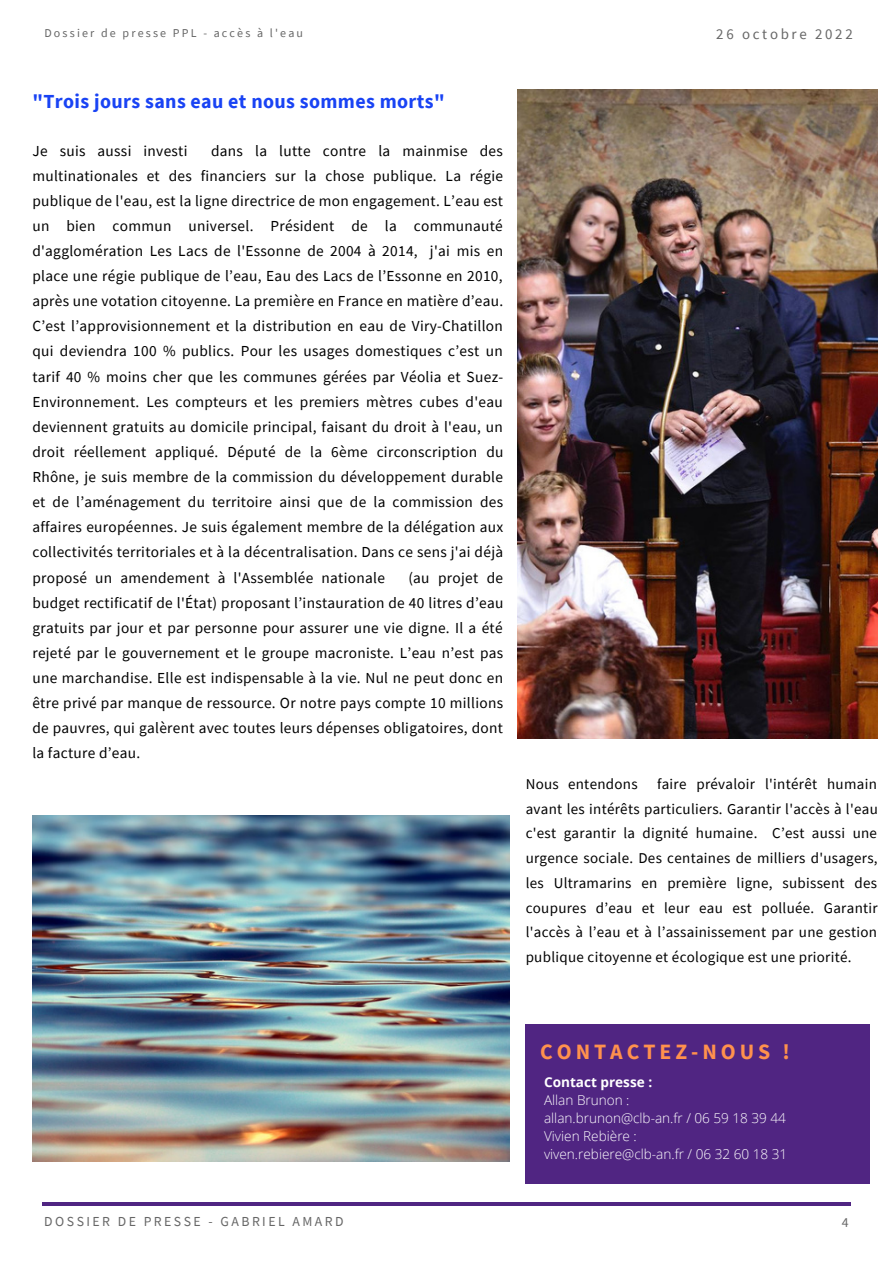
<style>
.page{position:relative;width:893px;height:1264px;background:#fff}
.page>*{position:absolute;margin:0;border:0;box-sizing:border-box;transform-origin:0 0}
.t1{font:700 21.9px "Source Sans Pro";letter-spacing:.18em;color:#ff914d}
.t2{font:700 19.95px "Source Sans Pro";letter-spacing:.02em;color:#1943f4}
.t3{font:15.3px/25px "Source Sans Pro";letter-spacing:.02em;color:#000;text-align:justify}
.t4{font:15px/24.8px "Source Sans Pro";letter-spacing:.02em;color:#000;text-align:justify}
.t5{font:14.85px "Source Sans Pro";letter-spacing:.18em;color:#666}
.t6{font:13.8px "Source Sans Pro";letter-spacing:.18em;color:#666}
.t7{font:300 13.65px/18px "Open Sans";color:#fff}
.t8{font:700 13.65px "Open Sans";color:#fff}
.t9{font:12px "Source Sans Pro";letter-spacing:.18em;color:#666}
</style>
<div class="page">
<hr style="left:42px;top:1202px;width:808px;height:3px;background:#502582">
<div style="left:525px;top:1023px;width:344px;height:160px;background:#502582"></div>
<img style="left:517px;top:89px;width:360px;height:649px">
<img style="left:32px;top:815px;width:477px;height:346px">
<p class="t9" style="left:44px;top:25px;width:260px">Dossier de presse PPL - accès à l'eau</p>
<p class="t5" style="left:716px;top:25px;width:138px">26 octobre 2022</p>
<h2 class="t2" style="left:32px;top:88px;width:414px">"Trois jours sans eau et nous sommes morts"</h2>
<p class="t3" style="left:32px;top:137px;width:157px">Je suis aussi investi</p>
<p class="t3" style="left:32px;top:137px;width:472px;text-indent:179px">dans la lutte contre la mainmise des multinationales et des financiers sur la chose publique. La régie publique de l'eau, est la ligne directrice de mon engagement. L’eau est un bien commun universel. Président de la communauté d'agglomération Les Lacs de l'Essonne de 2004 à 2014, j'ai mis en place une régie publique de l’eau, Eau des Lacs de l’Essonne en 2010, après une votation citoyenne. La première en France en matière d’eau.<br>C’est l’approvisionnement et la distribution en eau de Viry-Chatillon qui deviendra 100 % publics. Pour les usages domestiques c’est un tarif 40 % moins cher que les communes gérées par Véolia et Suez-Environnement. Les compteurs et les premiers mètres cubes d'eau deviennent gratuits au domicile principal, faisant du droit à l'eau, un droit réellement appliqué. Député de la 6ème circonscription du Rhône, je suis membre de la commission du développement durable et de l’aménagement du territoire ainsi que de la commission des affaires européennes. Je suis également membre de la délégation aux collectivités territoriales et à la décentralisation. Dans ce sens j'ai déjà proposé un amendement à l'Assemblée nationale</p>
<p class="t3" style="left:32px;top:564px;width:472px;text-indent:376px">(au projet de budget rectificatif de l'État) proposant l’instauration de 40 litres d’eau gratuits par jour et par personne pour assurer une vie digne. Il a été rejeté par le gouvernement et le groupe macroniste. L’eau n’est pas une marchandise. Elle est indispensable à la vie. Nul ne peut donc en être privé par manque de ressource. Or notre pays compte 10 millions de pauvres, qui galèrent avec toutes leurs dépenses obligatoires, dont la facture d’eau.</p>
<p class="t4" style="left:525px;top:771px;width:353px;text-indent:131px">faire prévaloir l'intérêt humain avant les intérêts particuliers. Garantir l'accès à l'eau c'est garantir la dignité humaine. C’est aussi une urgence sociale. Des centaines de milliers d'usagers, les Ultramarins en première ligne, subissent des coupures d’eau et leur eau est polluée. Garantir l'accès à l’eau et à l’assainissement par une gestion publique citoyenne et écologique est une priorité.</p>
<p class="t4" style="left:525px;top:771px;width:113px">Nous entendons</p>
<h1 class="t1" style="left:540px;top:1037px;width:251px">CONTACTEZ-NOUS !</h1>
<p class="t8" style="left:544px;top:1072px;width:110px">Contact presse :</p>
<p class="t7" style="left:544px;top:1090px;width:245px">Allan Brunon :<br>allan.brunon@clb-an.fr / 06 59 18 39 44<br>Vivien Rebière :<br>viven.rebiere@clb-an.fr / 06 32 60 18 31</p>
<p class="t6" style="left:44px;top:1212px;width:301px">DOSSIER DE PRESSE - GABRIEL AMARD</p>
<p class="t6" style="left:841px;top:1212px;width:8px">4</p>
</div>
